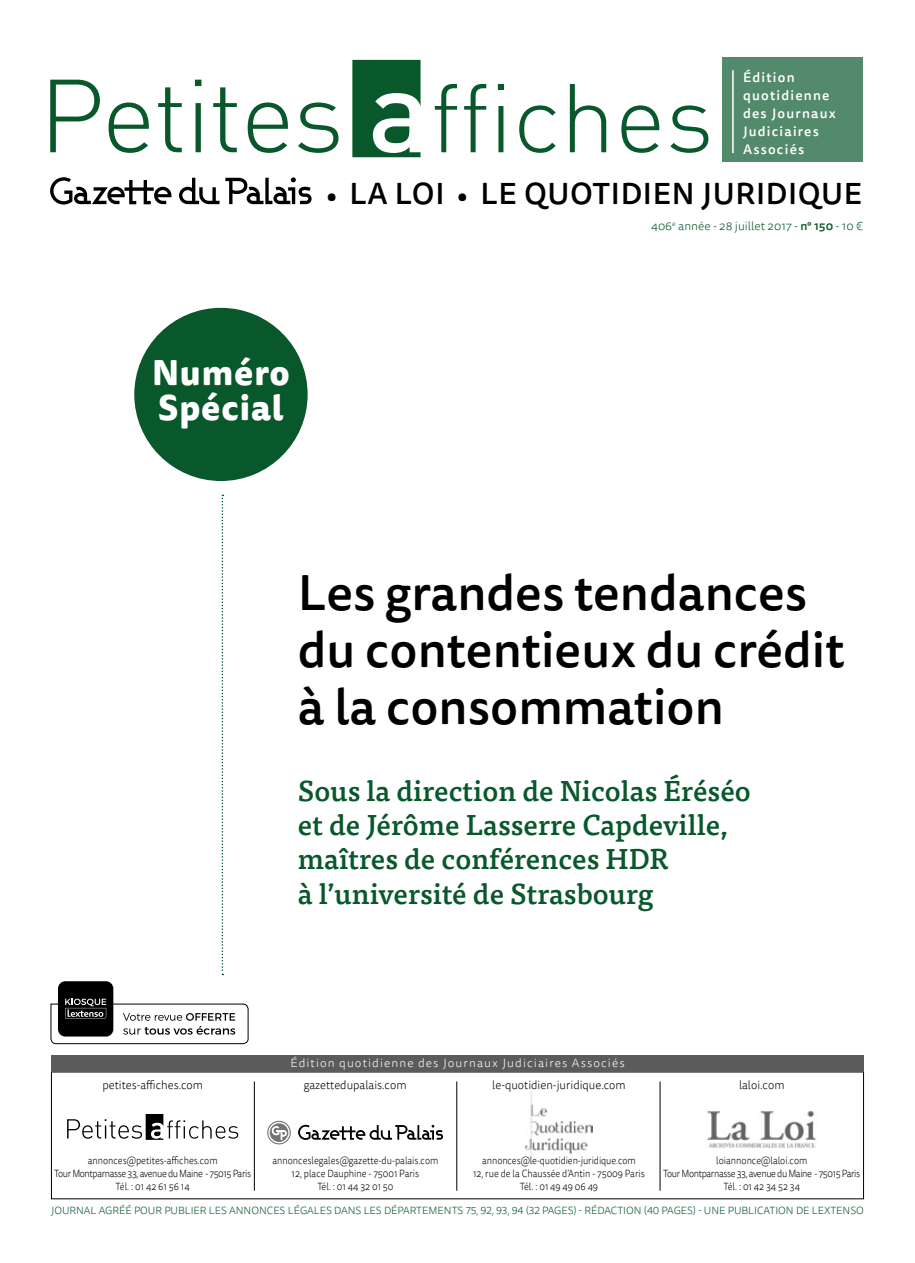
<style>
.page{position:relative;width:915px;height:1263px;background:#fff}
.page>*{position:absolute;margin:0;border:0;box-sizing:border-box;transform-origin:0 0}
.t1{font:500 49.5px/57px "Tisa Sans OT";color:#000}
.t2{font:800 34.5px/34.5px "Tisa Sans OT";letter-spacing:.025em;color:#fff}
.t3{font:500 30px "Tisa Sans OT";letter-spacing:.02em;color:#000}
.t4{font:500 28.5px/34.2px "Tisa OT";color:#08582c}
.t5{font:500 13.5px/18px "Tisa Sans OT";letter-spacing:.09em;color:#fff}
.t6{font:300 12px "Tisa Sans OT";color:#000;scale:.95 1}
.t7{font:300 12px "Tisa Sans OT";letter-spacing:.09em;color:#fff}
.t8{font:300 12px "Tisa Sans OT";color:#08582c}
.t9{font:300 10.5px/12.6px "Tisa Sans OT";letter-spacing:-.04em;color:#000;text-align:center;scale:.88 1}
.t10{font:300 10.5px/12.6px "Tisa Sans OT";letter-spacing:-.005em;color:#000;text-align:center;scale:.88 1}
.t11{font:300 10.5px "Tisa Sans OT";color:#08582c}
.s1{font-size:27px}
.s2{font-weight:500}
</style>
<div class="page">
<div style="left:721px;top:58px;width:140px;height:104px;background:#528a6b"></div>
<hr style="left:732px;top:70px;width:1px;height:83px;background:#fff">
<svg style="left:50px;top:80px;width:50px;height:72px"></svg>
<svg style="left:108px;top:102px;width:41px;height:51px"></svg>
<svg style="left:158px;top:87px;width:24px;height:65px"></svg>
<svg style="left:195px;top:80px;width:6px;height:72px"></svg>
<svg style="left:213px;top:87px;width:24px;height:65px"></svg>
<svg style="left:247px;top:102px;width:41px;height:51px"></svg>
<svg style="left:298px;top:102px;width:40px;height:51px"></svg>
<svg style="left:352px;top:60px;width:68px;height:97px"></svg>
<svg style="left:434px;top:84px;width:23px;height:68px"></svg>
<svg style="left:464px;top:84px;width:22px;height:68px"></svg>
<svg style="left:497px;top:84px;width:7px;height:68px"></svg>
<svg style="left:519px;top:105px;width:36px;height:48px"></svg>
<svg style="left:569px;top:84px;width:37px;height:68px"></svg>
<svg style="left:621px;top:105px;width:38px;height:48px"></svg>
<svg style="left:670px;top:105px;width:38px;height:48px"></svg>
<svg style="left:50px;top:177px;width:121px;height:28px"></svg>
<svg style="left:179px;top:178px;width:40px;height:26px"></svg>
<svg style="left:225px;top:177px;width:86px;height:27px"></svg>
<svg style="left:221px;top:495px;width:2px;height:480px"></svg>
<div style="left:134px;top:308px;width:173px;height:173px;background:#08582c;border-radius:50%"></div>
<img style="left:525px;top:1091px;width:67px;height:65px">
<svg style="left:67px;top:1114px;width:171px;height:26px"></svg>
<img style="left:707px;top:1110px;width:110px;height:38px">
<hr style="left:659px;top:1081px;width:1px;height:110px;background:#000">
<hr style="left:456px;top:1081px;width:1px;height:110px;background:#000">
<hr style="left:254px;top:1081px;width:1px;height:110px;background:#000">
<svg style="left:269px;top:1123px;width:19px;height:19px"></svg>
<svg style="left:298px;top:1125px;width:145px;height:15px"></svg>
<svg style="left:271px;top:1126px;width:16px;height:14px"></svg>
<div style="left:267px;top:1121px;width:24px;height:23px;border:1px solid #747473;border-radius:50%"></div>
<div style="left:51px;top:1055px;width:812px;height:16px;background:#5b5b5b"></div>
<div style="left:58px;top:981px;width:55px;height:55px;background:#000;border-radius:7px"></div>
<svg style="left:50px;top:999px;width:199px;height:45px"></svg>
<p class="t5" style="left:742px;top:69px;width:94px">Édition quotidienne des Journaux<br>Judiciaires<br>Associés</p>
<h3 class="t3" style="left:326px;top:175px;width:537px"><span class="s1">•</span> LA LOI <span class="s1">•</span> LE QUOTIDIEN JURIDIQUE</h3>
<h2 class="t2" style="left:152px;top:357px;width:139px">Numéro<br>Spécial</h2>
<p class="t8" style="left:650px;top:219px;width:213px">406<sup>e</sup> année - 28 juillet 2017 - <span class="s2">n° 150</span> - 10 €</p>
<h1 class="t1" style="left:298px;top:567px;width:548px">Les grandes tendances du contentieux du crédit à la consommation</h1>
<h3 class="t4" style="left:298px;top:774px;width:454px">Sous la direction de Nicolas Éréséo et de Jérôme Lasserre Capdeville, maîtres de conférences HDR<br>à l’université de Strasbourg</h3>
<p class="t6" style="left:102px;top:1077px;width:107px">petites-affiches.com</p>
<p class="t7" style="left:290px;top:1055px;width:335px">Édition quotidienne des Journaux Judiciaires Associés</p>
<p class="t6" style="left:303px;top:1077px;width:110px">gazettedupalais.com</p>
<p class="t6" style="left:492px;top:1077px;width:142px">le-quotidien-juridique.com</p>
<p class="t6" style="left:738px;top:1077px;width:49px">laloi.com</p>
<p class="t9" style="left:54px;top:1155px;width:225px">annonces@petites-affiches.com<br>Tour Montparnasse 33, avenue du Maine - 75015 Paris<br>Tél. : 01 42 61 56 14</p>
<p class="t10" style="left:272px;top:1155px;width:190px">annonceslegales@gazette-du-palais.com<br>12, place Dauphine - 75001 Paris<br>Tél. : 01 44 32 01 50</p>
<p class="t10" style="left:473px;top:1155px;width:197px">annonces@le-quotidien-juridique.com<br>12, rue de la Chaussée d’Antin - 75009 Paris<br>Tél. : 01 49 49 06 49</p>
<p class="t9" style="left:663px;top:1155px;width:225px">loiannonce@laloi.com<br>Tour Montparnasse 33, avenue du Maine - 75015 Paris<br>Tél. : 01 42 34 52 34</p>
<p class="t11" style="left:51px;top:1204px;width:814px">JOURNAL AGRÉÉ POUR PUBLIER LES ANNONCES LÉGALES DANS LES DÉPARTEMENTS 75, 92, 93, 94 (32 PAGES) - RÉDACTION (40 PAGES) - UNE PUBLICATION DE LEXTENSO</p>
</div>
